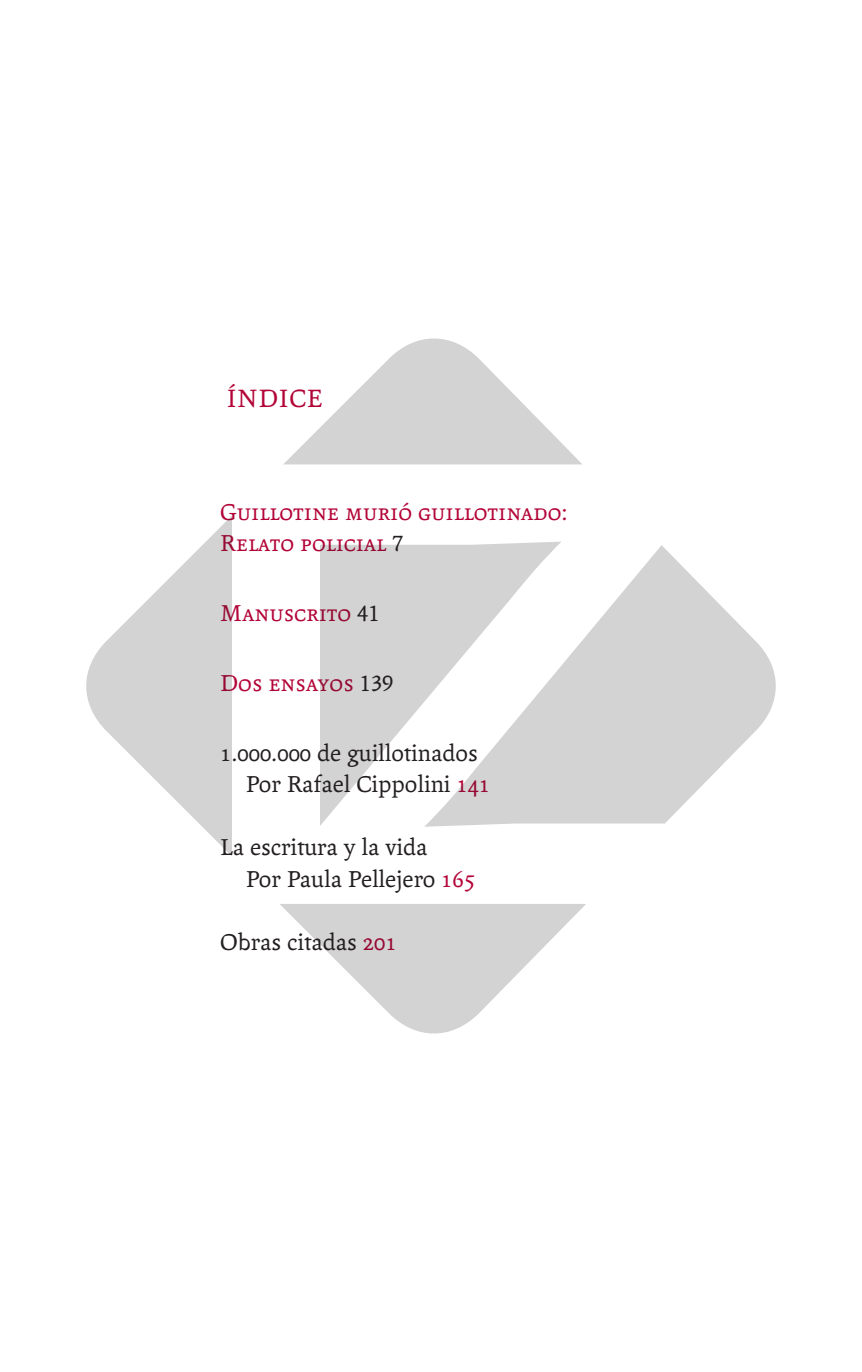
<style>
.page{position:relative;width:862px;height:1372px;background:#fff}
.page>*{position:absolute;margin:0;border:0;box-sizing:border-box;transform-origin:0 0}
.t1{font:27px "Andralis NDSC";letter-spacing:.03em;color:#b30437}
.t2{font:24.75px/31.5px "Andralis ND Os F";color:#231f20}
.t3{font:24.75px/31.5px "Andralis NDSC";color:#b30437}
.s1{color:#231f20}
.s2{color:#b30437}
</style>
<div class="page">
<svg style="left:86px;top:338px;width:689px;height:695px"></svg>
<p class="t1" style="left:226px;top:384px;width:97px">ÍNDICE</p>
<p class="t3" style="left:220px;top:496px;width:348px">Guillotine murió guillotinado:<br>Relato policial <span class="s1">7</span></p>
<p class="t3" style="left:220px;top:597px;width:161px">Manuscrito <span class="s1">41</span></p>
<p class="t3" style="left:220px;top:667px;width:174px">Dos ensayos <span class="s1">139</span></p>
<p class="t2" style="left:246px;top:737px;width:246px;text-indent:-26px">1.000.000 de guillotinados<br>Por Rafael Cippolini <span class="s2">141</span></p>
<p class="t2" style="left:246px;top:832px;width:230px;text-indent:-26px">La escritura y la vida<br>Por Paula Pellejero <span class="s2">165</span></p>
<p class="t2" style="left:220px;top:926px;width:178px">Obras citadas <span class="s2">201</span></p>
</div>
